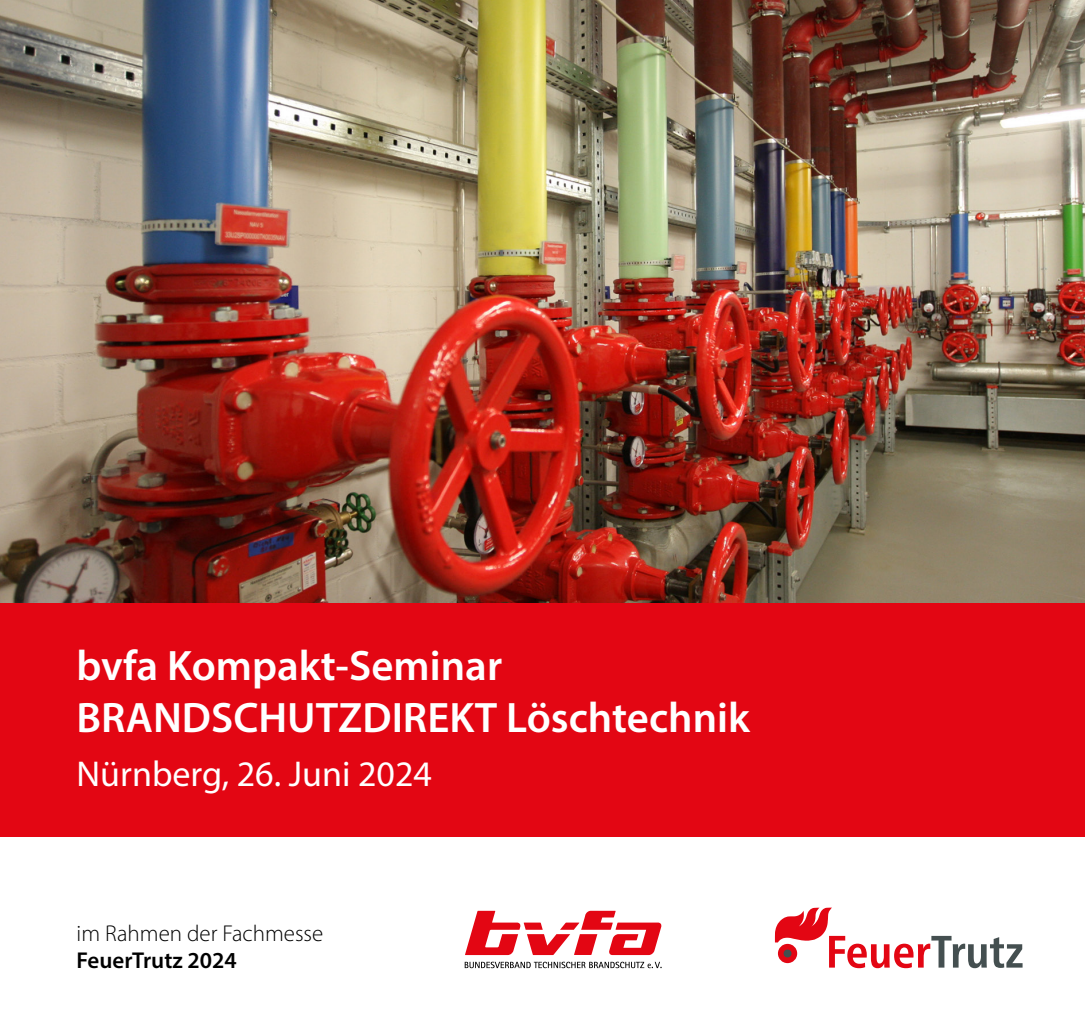
<style>
.page{position:relative;width:1085px;height:1021px;background:#fff}
.page>*{position:absolute;margin:0;border:0;box-sizing:border-box;transform-origin:0 0}
.t1{font:600 42.75px/51.3px "Myriad Pro";color:#fff}
.t2{font:36px "Myriad Pro";color:#fff}
.t3{font:300 22.95px "Myriad Pro";color:#000}
.t4{font:600 22.95px "Myriad Pro";color:#000}
</style>
<div class="page">
<div style="left:0;top:597px;width:1084px;height:240px;background:#e30613"></div>
<svg style="left:465px;top:910px;width:196px;height:45px"></svg>
<svg style="left:464px;top:961px;width:197px;height:7px"></svg>
<svg style="left:774px;top:907px;width:248px;height:61px"></svg>
<img style="left:0;top:0;width:1084px;height:602px">
<p class="t1" style="left:77px;top:639px;width:674px">bvfa Kompakt-Seminar<br>BRANDSCHUTZDIREKT Löschtechnik</p>
<p class="t2" style="left:77px;top:751px;width:357px">Nürnberg, 26. Juni 2024</p>
<p class="t3" style="left:77px;top:919px;width:248px">im Rahmen der Fachmesse</p>
<p class="t4" style="left:77px;top:945px;width:162px">FeuerTrutz 2024</p>
</div>
